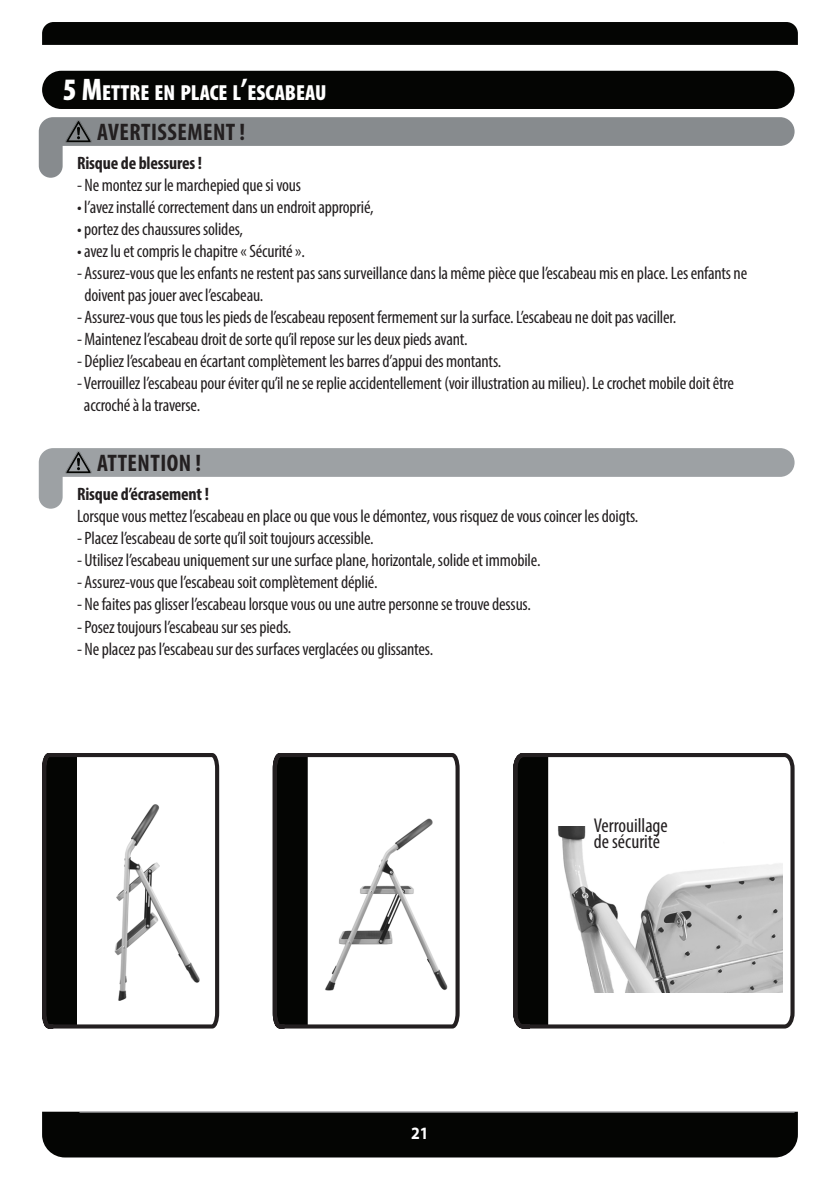
<style>
.page{position:relative;width:840px;height:1191px;background:#fff}
.page>*{position:absolute;margin:0;border:0;box-sizing:border-box;transform-origin:0 0}
.t1{font:700 condensed 24px "Myriad Pro";letter-spacing:.02em;color:#231f20}
.t2{font:900 condensed 21.8px "Myriad Pro";color:#fff}
.Fließtext{font:condensed 20px/16px "Myriad Pro";color:#231f20}
.t3{font:condensed 18px/22px "Myriad Pro";letter-spacing:-.01em;color:#231f20}
.t4{font:700 condensed 18px "Myriad Pro";letter-spacing:-.01em;color:#231f20}
.t5{font:700 17.4px "Myriad Pro";color:#fff;scale:.91 1}
.s1{font-size:31.2px}
</style>
<div class="page">
<div style="left:42px;top:1111px;width:755px;height:46px;background:#040503"></div>
<hr style="left:79px;top:1111px;width:715px;height:1px;background:#bcbdc0">
<div style="left:42px;top:22px;width:755px;height:23px;background:#040503"></div>
<div style="left:42px;top:71px;width:752px;height:38px;background:#040503;border-radius:19px"></div>
<svg style="left:39px;top:117px;width:755px;height:61px"></svg>
<svg style="left:65px;top:120px;width:26px;height:23px"></svg>
<svg style="left:39px;top:448px;width:755px;height:61px"></svg>
<svg style="left:65px;top:451px;width:26px;height:23px"></svg>
<svg style="left:42px;top:753px;width:178px;height:276px"></svg>
<img style="left:104px;top:782px;width:95px;height:228px">
<svg style="left:272px;top:753px;width:188px;height:276px"></svg>
<img style="left:313px;top:804px;width:139px;height:204px">
<svg style="left:513px;top:753px;width:282px;height:276px"></svg>
<img style="left:553px;top:827px;width:229px;height:165px">
<p class="t2" style="left:63px;top:79px;width:265px"><span class="s1">5 M</span>ETTRE EN PLACE L<span class="s1">’</span>ESCABEAU</p>
<p class="t1" style="left:97px;top:117px;width:149px">AVERTISSEMENT !</p>
<p class="t4" style="left:77px;top:152px;width:126px">Risque de blessures !</p>
<p class="t3" style="left:77px;top:174px;width:225px">- Ne montez sur le marchepied que si vous</p>
<p class="t3" style="left:77px;top:196px;width:298px">• l’avez installé correctement dans un endroit approprié,</p>
<p class="t3" style="left:77px;top:218px;width:167px">• portez des chaussures solides,</p>
<p class="t3" style="left:77px;top:240px;width:229px">• avez lu et compris le chapitre « Sécurité ».</p>
<p class="t3" style="left:84px;top:262px;width:663px;text-indent:-7px">- Assurez-vous que les enfants ne restent pas sans surveillance dans la même pièce que l’escabeau mis en place. Les enfants ne doivent pas jouer avec l’escabeau.</p>
<p class="t3" style="left:77px;top:306px;width:600px">- Assurez-vous que tous les pieds de l’escabeau reposent fermement sur la surface. L’escabeau ne doit pas vaciller.</p>
<p class="t3" style="left:77px;top:328px;width:391px">- Maintenez l’escabeau droit de sorte qu’il repose sur les deux pieds avant.</p>
<p class="t3" style="left:77px;top:350px;width:425px">- Dépliez l’escabeau en écartant complètement les barres d’appui des montants.</p>
<p class="t3" style="left:84px;top:372px;width:651px;text-indent:-7px">- Verrouillez l’escabeau pour éviter qu’il ne se replie accidentellement (voir illustration au milieu). Le crochet mobile doit être accroché à la traverse.</p>
<p class="t1" style="left:97px;top:448px;width:105px">ATTENTION !</p>
<p class="t4" style="left:77px;top:483px;width:133px">Risque d’écrasement !</p>
<p class="t3" style="left:77px;top:505px;width:562px">Lorsque vous mettez l’escabeau en place ou que vous le démontez, vous risquez de vous coincer les doigts.</p>
<p class="t3" style="left:77px;top:527px;width:298px">- Placez l’escabeau de sorte qu’il soit toujours accessible.</p>
<p class="t3" style="left:77px;top:549px;width:464px">- Utilisez l’escabeau uniquement sur une surface plane, horizontale, solide et immobile.</p>
<p class="t3" style="left:77px;top:571px;width:302px">- Assurez-vous que l’escabeau soit complètement déplié.</p>
<p class="t3" style="left:77px;top:593px;width:455px">- Ne faites pas glisser l’escabeau lorsque vous ou une autre personne se trouve dessus.</p>
<p class="t3" style="left:77px;top:615px;width:215px">- Posez toujours l’escabeau sur ses pieds.</p>
<p class="t3" style="left:77px;top:637px;width:357px">- Ne placez pas l’escabeau sur des surfaces verglacées ou glissantes.</p>
<p class="t5" style="left:411px;top:1121px;width:21px">21</p>
<p class="Fließtext" style="left:593px;top:817px;width:76px">Verrouillage de sécurité</p>
</div>
